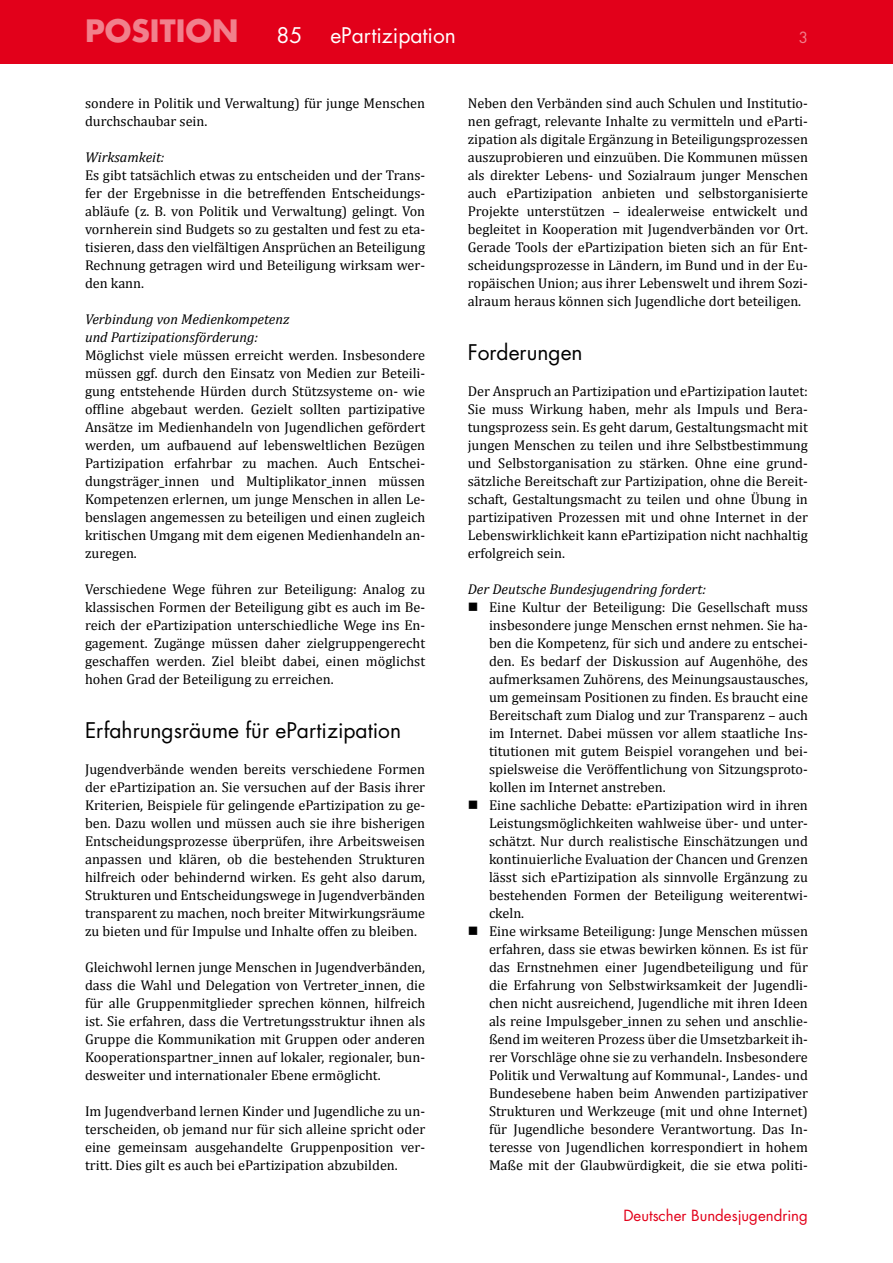
<style>
.page{position:relative;width:893px;height:1263px;background:#fff}
.page>*{position:absolute;margin:0;border:0;box-sizing:border-box;transform-origin:0 0}
.t1{font:700 30px "Futura Std";color:#f1808c}
.t2{font:21px "Futura Std";color:#000}
.t3{font:21px "Futura Std";color:#fff}
.t4{font:15px "Futura Std";color:#e2001a}
.t5{font:15px "Futura Std";color:#f1808c}
.t6{font:14.25px/18px "Cambria";color:#000;text-align:justify}
.t7{font:italic 14.25px/18px "Cambria";color:#000}
</style>
<div class="page">
<div style="left:0;top:0;width:893px;height:64px;background:#e2001a"></div>
<h1 class="t1" style="left:85px;top:11px;width:155px">POSITION</h1>
<h2 class="t3" style="left:276px;top:22px;width:27px">85</h2>
<h2 class="t3" style="left:330px;top:22px;width:127px">ePartizipation</h2>
<p class="t5" style="left:799px;top:28px;width:11px">3</p>
<p class="t6" style="left:85px;top:94px;width:342px">sondere in Politik und Verwaltung) für junge Menschen durchschaubar sein.</p>
<p class="t7" style="left:85px;top:148px;width:81px">Wirksamkeit:</p>
<p class="t6" style="left:85px;top:166px;width:342px">Es gibt tatsächlich etwas zu entscheiden und der Trans&shy;fer der Ergebnisse in die betreffenden Entscheidungs&shy;abläufe (z. B. von Politik und Verwaltung) gelingt. Von vornherein sind Budgets so zu gestalten und fest zu eta&shy;tisieren, dass den vielfältigen Ansprüchen an Beteiligung Rechnung getragen wird und Beteiligung wirksam wer&shy;den kann.</p>
<p class="t7" style="left:85px;top:310px;width:206px">Verbindung von Medienkompetenz und Partizipationsförderung:</p>
<p class="t6" style="left:85px;top:346px;width:342px">Möglichst viele müssen erreicht werden. Insbesondere müssen ggf. durch den Einsatz von Medien zur Beteili&shy;gung entstehende Hürden durch Stützsysteme on- wie offline abgebaut werden. Gezielt sollten partizipative Ansätze im Medienhandeln von Jugendlichen gefördert werden, um aufbauend auf lebensweltlichen Bezügen Partizipation erfahrbar zu machen. Auch Entschei&shy;dungsträger_innen und Multiplikator_innen müssen Kompetenzen erlernen, um junge Menschen in allen Le&shy;benslagen angemessen zu beteiligen und einen zugleich kritischen Umgang mit dem eigenen Medienhandeln an&shy;zuregen.</p>
<p class="t6" style="left:85px;top:580px;width:342px">Verschiedene Wege führen zur Beteiligung: Analog zu klassischen Formen der Beteiligung gibt es auch im Be&shy;reich der ePartizipation unterschiedliche Wege ins En&shy;gagement. Zugänge müssen daher zielgruppengerecht geschaffen werden. Ziel bleibt dabei, einen möglichst hohen Grad der Beteiligung zu erreichen.</p>
<h2 class="t2" style="left:85px;top:717px;width:318px">Erfahrungsräume für ePartizipation</h2>
<p class="t6" style="left:85px;top:760px;width:342px">Jugendverbände wenden bereits verschiedene Formen der ePartizipation an. Sie versuchen auf der Basis ihrer Kriterien, Beispiele für gelingende ePartizipation zu ge&shy;ben. Dazu wollen und müssen auch sie ihre bisherigen Entscheidungsprozesse überprüfen, ihre Arbeitsweisen anpassen und klären, ob die bestehenden Strukturen hilfreich oder behindernd wirken. Es geht also darum, Strukturen und Entscheidungswege in Jugendverbänden transparent zu machen, noch breiter Mitwirkungsräume zu bieten und für Impulse und Inhalte offen zu bleiben.</p>
<p class="t6" style="left:85px;top:958px;width:342px">Gleichwohl lernen junge Menschen in Jugendverbänden, dass die Wahl und Delegation von Vertreter_innen, die für alle Gruppenmitglieder sprechen können, hilfreich ist. Sie erfahren, dass die Vertretungsstruktur ihnen als Gruppe die Kommunikation mit Gruppen oder anderen Kooperationspartner_innen auf lokaler, regionaler, bun&shy;desweiter und internationaler Ebene ermöglicht.</p>
<p class="t6" style="left:85px;top:1102px;width:342px">Im Jugendverband lernen Kinder und Jugendliche zu un&shy;terscheiden, ob jemand nur für sich alleine spricht oder eine gemeinsam ausgehandelte Gruppenposition ver&shy;tritt. Dies gilt es auch bei ePartizipation abzubilden.</p>
<p class="t6" style="left:468px;top:94px;width:342px">Neben den Verbänden sind auch Schulen und Institutio&shy;nen gefragt, relevante Inhalte zu vermitteln und eParti&shy;zipation als digitale Ergänzung in Beteiligungsprozessen auszuprobieren und einzuüben. Die Kommunen müssen als direkter Lebens- und Sozialraum junger Menschen auch ePartizipation anbieten und selbstorganisierte Projekte unterstützen – idealerweise entwickelt und begleitet in Kooperation mit Jugendverbänden vor Ort.<br>Gerade Tools der ePartizipation bieten sich an für Ent&shy;scheidungsprozesse in Ländern, im Bund und in der Eu&shy;ropäischen Union; aus ihrer Lebenswelt und ihrem Sozi&shy;alraum heraus können sich Jugendliche dort beteiligen.</p>
<h2 class="t2" style="left:468px;top:339px;width:116px">Forderungen</h2>
<p class="t6" style="left:468px;top:382px;width:342px">Der Anspruch an Partizipation und ePartizipation lautet:<br>Sie muss Wirkung haben, mehr als Impuls und Bera&shy;tungsprozess sein. Es geht darum, Gestaltungsmacht mit jungen Menschen zu teilen und ihre Selbstbestimmung und Selbstorganisation zu stärken. Ohne eine grund&shy;sätzliche Bereitschaft zur Partizipation, ohne die Bereit&shy;schaft, Gestaltungsmacht zu teilen und ohne Übung in partizipativen Prozessen mit und ohne Internet in der Lebenswirklichkeit kann ePartizipation nicht nachhaltig erfolgreich sein.</p>
<p class="t7" style="left:468px;top:580px;width:240px">Der Deutsche Bundesjugendring fordert:</p>
<p class="t6" style="left:489px;top:598px;width:320px;text-indent:-21px">■ Eine Kultur der Beteiligung: Die Gesellschaft muss insbesondere junge Menschen ernst nehmen. Sie ha&shy;ben die Kompetenz, für sich und andere zu entschei&shy;den. Es bedarf der Diskussion auf Augenhöhe, des aufmerksamen Zuhörens, des Meinungsaustausches, um gemeinsam Positionen zu finden. Es braucht eine Bereitschaft zum Dialog und zur Transparenz – auch im Internet. Dabei müssen vor allem staatliche Ins&shy;titutionen mit gutem Beispiel vorangehen und bei&shy;spielsweise die Veröffentlichung von Sitzungsproto&shy;kollen im Internet anstreben.</p>
<p class="t6" style="left:489px;top:796px;width:320px;text-indent:-21px">■ Eine sachliche Debatte: ePartizipation wird in ihren Leistungsmöglichkeiten wahlweise über- und unter&shy;schätzt. Nur durch realistische Einschätzungen und kontinuierliche Evaluation der Chancen und Grenzen lässt sich ePartizipation als sinnvolle Ergänzung zu bestehenden Formen der Beteiligung weiterentwi&shy;ckeln.</p>
<p class="t6" style="left:489px;top:922px;width:320px;text-indent:-21px">■ Eine wirksame Beteiligung: Junge Menschen müssen erfahren, dass sie etwas bewirken können. Es ist für das Ernstnehmen einer Jugendbeteiligung und für die Erfahrung von Selbstwirksamkeit der Jugendli&shy;chen nicht ausreichend, Jugendliche mit ihren Ideen als reine Impulsgeber_innen zu sehen und anschlie&shy;ßend im weiteren Prozess über die Umsetzbarkeit ih&shy;rer Vorschläge ohne sie zu verhandeln. Insbesondere Politik und Verwaltung auf Kommunal-, Landes- und Bundesebene haben beim Anwenden partizipativer Strukturen und Werkzeuge (mit und ohne Internet) für Jugendliche besondere Verantwortung. Das In&shy;teresse von Jugendlichen korrespondiert in hohem Maße mit der Glaubwürdigkeit, die sie etwa politi-</p>
<p class="t4" style="left:623px;top:1206px;width:186px">Deutscher Bundesjugendring</p>
</div>
